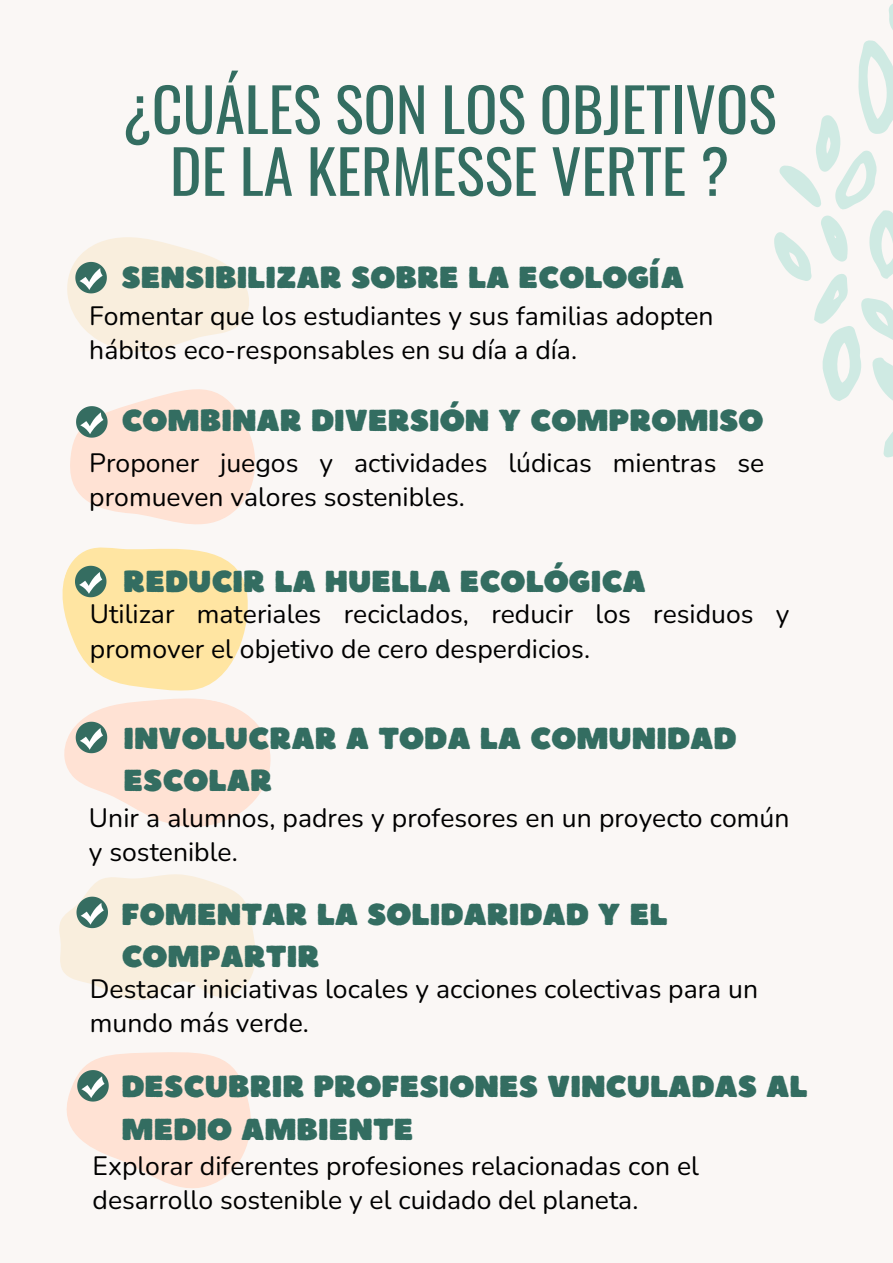
<style>
.page{position:relative;width:893px;height:1263px;background:#faf7f5}
.page>*{position:absolute;margin:0;border:0;box-sizing:border-box;transform-origin:0 0}
.t1{font:60px/61.9px "Oswald";color:#336d61;text-align:center}
.t2{font:30.38px/42.2px "Boulder";color:#336d61}
.t3{font:26.47px/34.3px "Nunito";color:#000}
</style>
<div class="page">
<svg style="left:62px;top:547px;width:186px;height:127px;background:#fee7ac"></svg>
<svg style="left:66px;top:1052px;width:185px;height:136px;fill:#ffe2d4"></svg>
<svg style="left:70px;top:389px;width:185px;height:136px;fill:#ffe2d4"></svg>
<svg style="left:67px;top:237px;width:182px;height:115px"></svg>
<svg style="left:76px;top:406px;width:32px;height:32px"></svg>
<svg style="left:75px;top:566px;width:31px;height:31px"></svg>
<svg style="left:64px;top:674px;width:207px;height:153px"></svg>
<svg style="left:59px;top:874px;width:197px;height:126px"></svg>
<svg style="left:77px;top:1070px;width:32px;height:31px"></svg>
<svg style="left:883px;top:432px;width:10px;height:26px"></svg>
<svg style="left:774px;top:4px;width:119px;height:397px"></svg>
<h1 class="t1" style="left:122px;top:76px;width:655px">¿CUÁLES SON LOS OBJETIVOS<br>DE LA KERMESSE VERTE ?</h1>
<p class="t2" style="left:121px;top:255px;width:564px">SENSIBILIZAR SOBRE LA ECOLOGÍA</p>
<p class="t3" style="left:89px;top:299px;width:626px">Fomentar que los estudiantes y sus familias adopten hábitos eco-responsables en su día a día.</p>
<p class="t2" style="left:121px;top:398px;width:643px">COMBINAR DIVERSIÓN Y COMPROMISO</p>
<p class="t3" style="left:89px;top:446px;width:676px">Proponer juegos y actividades lúdicas mientras se promueven valores sostenibles.</p>
<p class="t2" style="left:123px;top:559px;width:524px">REDUCIR LA HUELLA ECOLÓGICA</p>
<p class="t3" style="left:90px;top:597px;width:701px">Utilizar materiales reciclados, reducir los residuos y promover el objetivo de cero desperdicios.</p>
<p class="t2" style="left:123px;top:716px;width:614px">INVOLUCRAR A TODA LA COMUNIDAD<br>ESCOLAR</p>
<p class="t3" style="left:89px;top:801px;width:702px">Unir a alumnos, padres y profesores en un proyecto común y sostenible.</p>
<p class="t2" style="left:121px;top:892px;width:547px">FOMENTAR LA SOLIDARIDAD Y EL<br>COMPARTIR</p>
<p class="t3" style="left:90px;top:972px;width:669px">Destacar iniciativas locales y acciones colectivas para un mundo más verde.</p>
<p class="t2" style="left:121px;top:1064px;width:687px">DESCUBRIR PROFESIONES VINCULADAS AL<br>MEDIO AMBIENTE</p>
<p class="t3" style="left:93px;top:1149px;width:608px">Explorar diferentes profesiones relacionadas con el desarrollo sostenible y el cuidado del planeta.</p>
</div>
